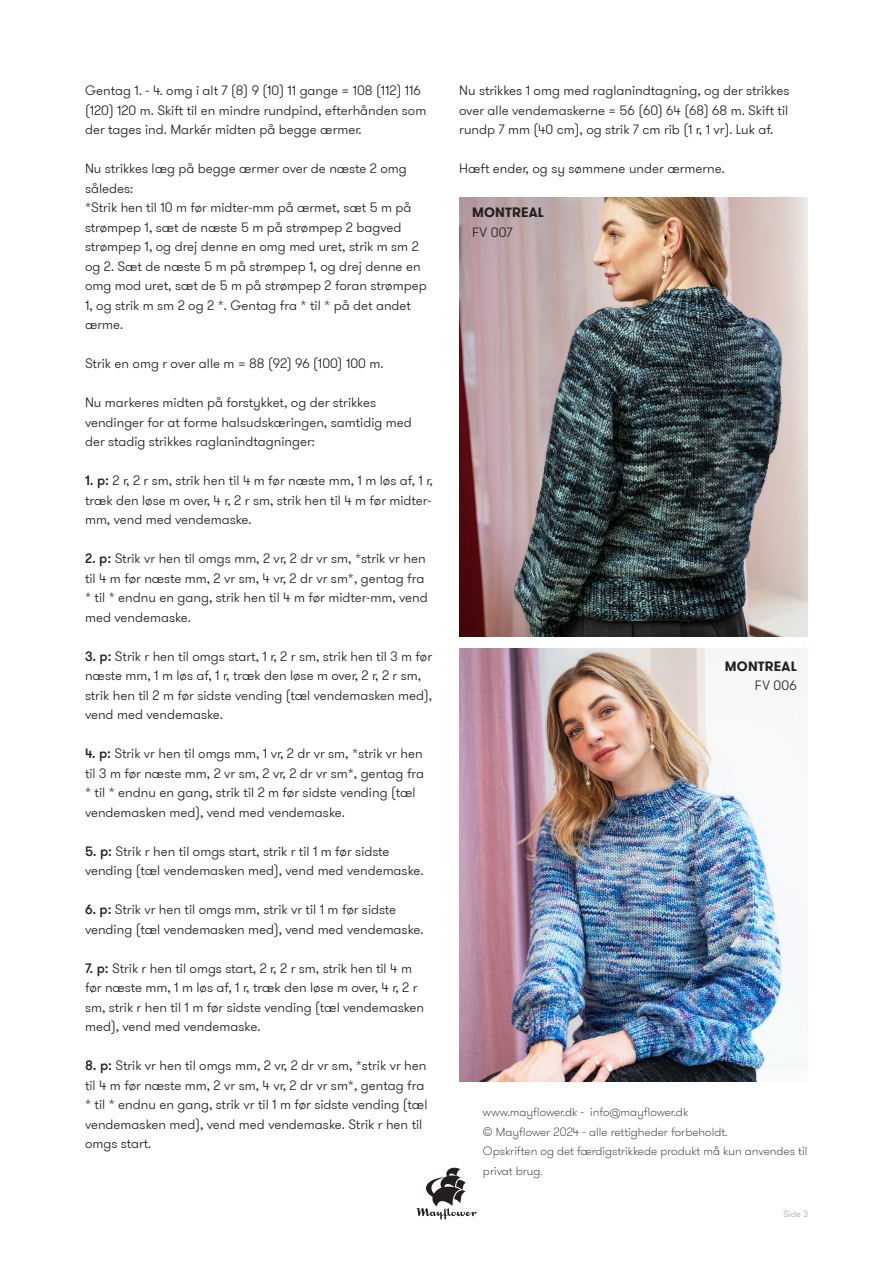
<style>
.page{position:relative;width:893px;height:1263px;background:#fff}
.page>*{position:absolute;margin:0;border:0;box-sizing:border-box;transform-origin:0 0}
.t1{font:300 13.5px/19.5px "GT Walsheim Pro";color:#231f20}
.t2{font:700 13.5px "GT Walsheim Pro";letter-spacing:.015em;color:#231f20}
.t3{font:100 12px/19.5px "GT Walsheim Pro";color:#231f20}
.t4{font:300 9px "GT Walsheim Pro";color:#a8a9ad}
.s1{font-weight:500}
</style>
<div class="page">
<svg style="left:417px;top:1168px;width:59px;height:51px"></svg>
<img style="left:459px;top:648px;width:349px;height:434px">
<img style="left:459px;top:197px;width:349px;height:439px">
<p class="t1" style="left:85px;top:81px;width:343px">Gentag 1. - 4. omg i alt 7 (8) 9 (10) 11 gange = 108 (112) 116 (120) 120 m. Skift til en mindre rundpind, efterhånden som der tages ind. Markér midten på begge ærmer.</p>
<p class="t1" style="left:85px;top:159px;width:323px">Nu strikkes læg på begge ærmer over de næste 2 omg således:</p>
<p class="t1" style="left:85px;top:198px;width:343px">*Strik hen til 10 m før midter-mm på ærmet, sæt 5 m på strømpep 1, sæt de næste 5 m på strømpep 2 bagved strømpep 1, og drej denne en omg med uret, strik m sm 2 og 2. Sæt de næste 5 m på strømpep 1, og drej denne en omg mod uret, sæt de 5 m på strømpep 2 foran strømpep 1, og strik m sm 2 og 2 *. Gentag fra * til * på det andet ærme.</p>
<p class="t1" style="left:85px;top:354px;width:300px">Strik en omg r over alle m = 88 (92) 96 (100) 100 m.</p>
<p class="t1" style="left:85px;top:393px;width:328px">Nu markeres midten på forstykket, og der strikkes vendinger for at forme halsudskæringen, samtidig med der stadig strikkes raglanindtagninger:</p>
<p class="t1" style="left:85px;top:471px;width:349px;text-align:justify"><span class="s1">1. p:</span> 2 r, 2 r sm, strik hen til 4 m før næste mm, 1 m løs af, 1 r, træk den løse m over, 4 r, 2 r sm, strik hen til 4 m før midter&shy;mm, vend med vendemaske.</p>
<p class="t1" style="left:85px;top:549px;width:344px"><span class="s1">2. p:</span> Strik vr hen til omgs mm, 2 vr, 2 dr vr sm, *strik vr hen til 4 m før næste mm, 2 vr sm, 4 vr, 2 dr vr sm*, gentag fra * til * endnu en gang, strik hen til 4 m før midter-mm, vend med vendemaske.</p>
<p class="t1" style="left:85px;top:647px;width:349px"><span class="s1">3. p:</span> Strik r hen til omgs start, 1 r, 2 r sm, strik hen til 3 m før næste mm, 1 m løs af, 1 r, træk den løse m over, 2 r, 2 r sm, strik hen til 2 m før sidste vending (tæl vendemasken med), vend med vendemaske.</p>
<p class="t1" style="left:85px;top:744px;width:341px"><span class="s1">4. p:</span> Strik vr hen til omgs mm, 1 vr, 2 dr vr sm, *strik vr hen til 3 m før næste mm, 2 vr sm, 2 vr, 2 dr vr sm*, gentag fra * til * endnu en gang, strik til 2 m før sidste vending (tæl vendemasken med), vend med vendemaske.</p>
<p class="t1" style="left:85px;top:842px;width:340px"><span class="s1">5. p:</span> Strik r hen til omgs start, strik r til 1 m før sidste vending (tæl vendemasken med), vend med vendemaske.</p>
<p class="t1" style="left:85px;top:900px;width:340px"><span class="s1">6. p:</span> Strik vr hen til omgs mm, strik vr til 1 m før sidste vending (tæl vendemasken med), vend med vendemaske.</p>
<p class="t1" style="left:85px;top:959px;width:341px"><span class="s1">7. p:</span> Strik r hen til omgs start, 2 r, 2 r sm, strik hen til 4 m før næste mm, 1 m løs af, 1 r, træk den løse m over, 4 r, 2 r sm, strik r hen til 1 m før sidste vending (tæl vendemasken med), vend med vendemaske.</p>
<p class="t1" style="left:85px;top:1056px;width:344px"><span class="s1">8. p:</span> Strik vr hen til omgs mm, 2 vr, 2 dr vr sm, *strik vr hen til 4 m før næste mm, 2 vr sm, 4 vr, 2 dr vr sm*, gentag fra * til * endnu en gang, strik vr til 1 m før sidste vending (tæl vendemasken med), vend med vendemaske. Strik r hen til omgs start.</p>
<p class="t1" style="left:459px;top:81px;width:332px;text-align:justify">Nu strikkes 1 omg med raglanindtagning, og der strikkes over alle vendemaskerne = 56 (60) 64 (68) 68 m. Skift til rundp 7 mm (40 cm), og strik 7 cm rib (1 r, 1 vr). Luk af.</p>
<p class="t1" style="left:459px;top:159px;width:267px">Hæft ender, og sy sømmene under ærmerne.</p>
<p class="t2" style="left:472px;top:204px;width:73px">MONTREAL</p>
<p class="t1" style="left:472px;top:222px;width:42px">FV 007</p>
<p class="t2" style="left:725px;top:657px;width:73px">MONTREAL</p>
<p class="t1" style="left:755px;top:676px;width:43px">FV 006</p>
<p class="t3" style="left:483px;top:1103px;width:207px">www.mayflower.dk - info@mayflower.dk</p>
<p class="t3" style="left:483px;top:1122px;width:246px">© Mayflower 2024 - alle rettigheder forbeholdt.</p>
<p class="t3" style="left:483px;top:1142px;width:326px">Opskriften og det færdigstrikkede produkt må kun anvendes til privat brug.</p>
<p class="t4" style="left:783px;top:1208px;width:26px">Side 3</p>
</div>
